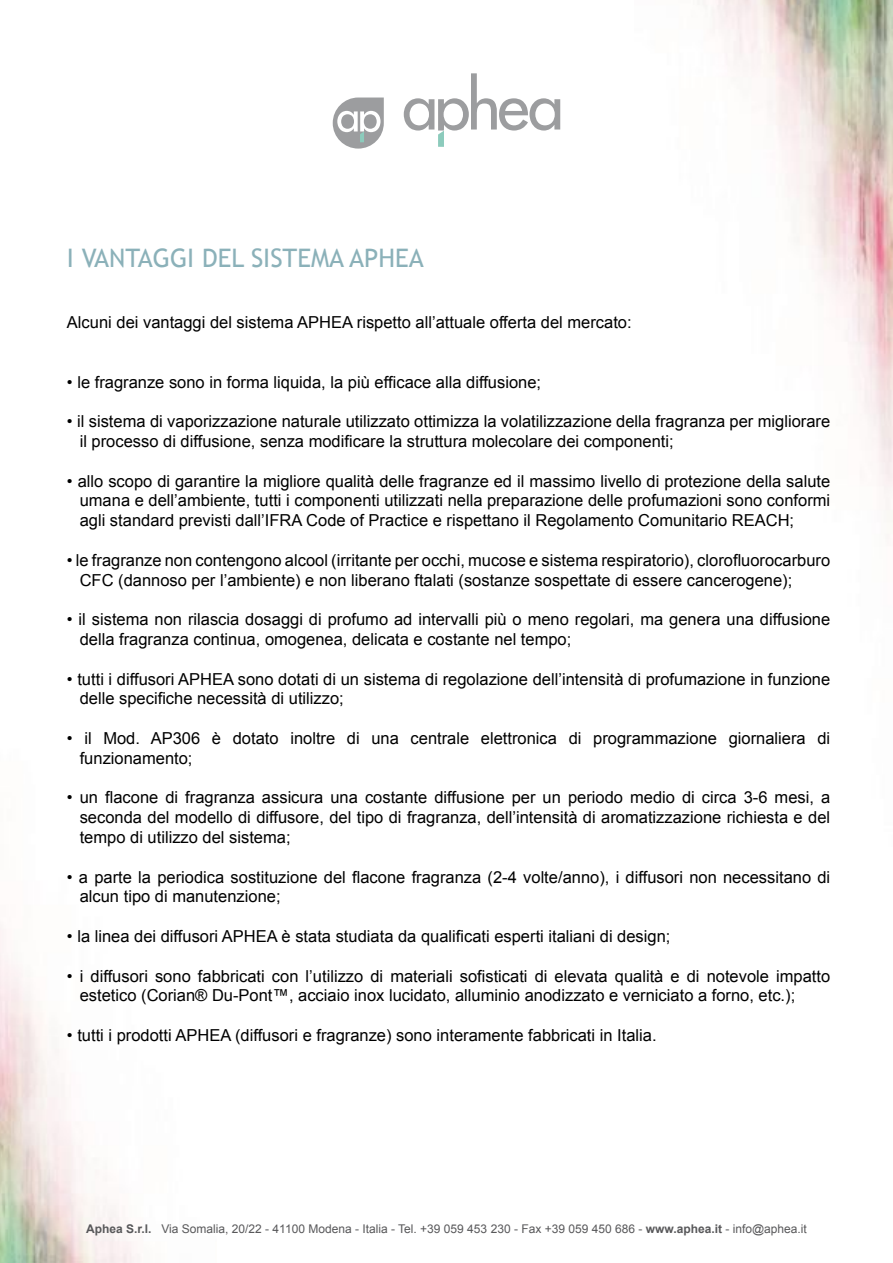
<style>
.page{position:relative;width:893px;height:1263px;background:#fff}
.page>*{position:absolute;margin:0;border:0;box-sizing:border-box;transform-origin:0 0}
.t1{font:25.5px "Trebuchet MS";color:#8bb1b9}
.t2{font:16.5px/19.8px "Arial";color:#000}
.t3{font:12px "Arial";color:#58585a}
.s1{font-weight:700}
</style>
<div class="page">
<img style="left:1px;top:930px;width:139px;height:333px">
<img style="left:698px;top:0;width:195px;height:523px">
<svg style="left:333px;top:98px;width:51px;height:51px"></svg>
<svg style="left:404px;top:73px;width:156px;height:74px"></svg>
<h1 class="t1" style="left:67px;top:243px;width:358px">I VANTAGGI DEL SISTEMA APHEA</h1>
<p class="t2" style="left:67px;top:312px;width:566px">Alcuni dei vantaggi del sistema APHEA rispetto all’attuale offerta del mercato:</p>
<p class="t2" style="left:67px;top:372px;width:476px">• le fragranze sono in forma liquida, la più efficace alla diffusione;</p>
<p class="t2" style="left:80px;top:411px;width:752px;text-indent:-13px">• il sistema di vaporizzazione naturale utilizzato ottimizza la volatilizzazione della fragranza per migliorare il processo di diffusione, senza modificare la struttura molecolare dei componenti;</p>
<p class="t2" style="left:80px;top:471px;width:752px;text-align:justify;text-indent:-13px">• allo scopo di garantire la migliore qualità delle fragranze ed il massimo livello di protezione della salute umana e dell’ambiente, tutti i componenti utilizzati nella preparazione delle profumazioni sono conformi agli standard previsti dall’IFRA Code of Practice e rispettano il Regolamento Comunitario REACH;</p>
<p class="t2" style="left:80px;top:550px;width:752px;text-indent:-13px">• le fragranze non contengono alcool (irritante per occhi, mucose e sistema respiratorio), clorofluorocarburo<br>CFC (dannoso per l’ambiente) e non liberano ftalati (sostanze sospettate di essere cancerogene);</p>
<p class="t2" style="left:80px;top:609px;width:752px;text-indent:-13px">• il sistema non rilascia dosaggi di profumo ad intervalli più o meno regolari, ma genera una diffusione della fragranza continua, omogenea, delicata e costante nel tempo;</p>
<p class="t2" style="left:80px;top:669px;width:752px;text-indent:-13px">• tutti i diffusori APHEA sono dotati di un sistema di regolazione dell’intensità di profumazione in funzione delle specifiche necessità di utilizzo;</p>
<p class="t2" style="left:80px;top:728px;width:752px;text-indent:-13px">• il Mod. AP306 è dotato inoltre di una centrale elettronica di programmazione giornaliera di funzionamento;</p>
<p class="t2" style="left:80px;top:788px;width:752px;text-align:justify;text-indent:-13px">• un flacone di fragranza assicura una costante diffusione per un periodo medio di circa 3-6 mesi, a seconda del modello di diffusore, del tipo di fragranza, dell’intensità di aromatizzazione richiesta e del tempo di utilizzo del sistema;</p>
<p class="t2" style="left:80px;top:867px;width:752px;text-indent:-13px">• a parte la periodica sostituzione del flacone fragranza (2-4 volte/anno), i diffusori non necessitano di alcun tipo di manutenzione;</p>
<p class="t2" style="left:67px;top:926px;width:605px">• la linea dei diffusori APHEA è stata studiata da qualificati esperti italiani di design;</p>
<p class="t2" style="left:80px;top:966px;width:752px;text-indent:-13px">• i diffusori sono fabbricati con l’utilizzo di materiali sofisticati di elevata qualità e di notevole impatto estetico (Corian® Du-Pont™, acciaio inox lucidato, alluminio anodizzato e verniciato a forno, etc.);</p>
<p class="t2" style="left:67px;top:1025px;width:591px">• tutti i prodotti APHEA (diffusori e fragranze) sono interamente fabbricati in Italia.</p>
<p class="t3" style="left:86px;top:1222px;width:722px"><span class="s1">Aphea S.r.l.</span> Via Somalia, 20/22 - 41100 Modena - Italia - Tel. +39 059 453 230 - Fax +39 059 450 686 - <span class="s1">www.aphea.it</span> - info@aphea.it</p>
</div>
